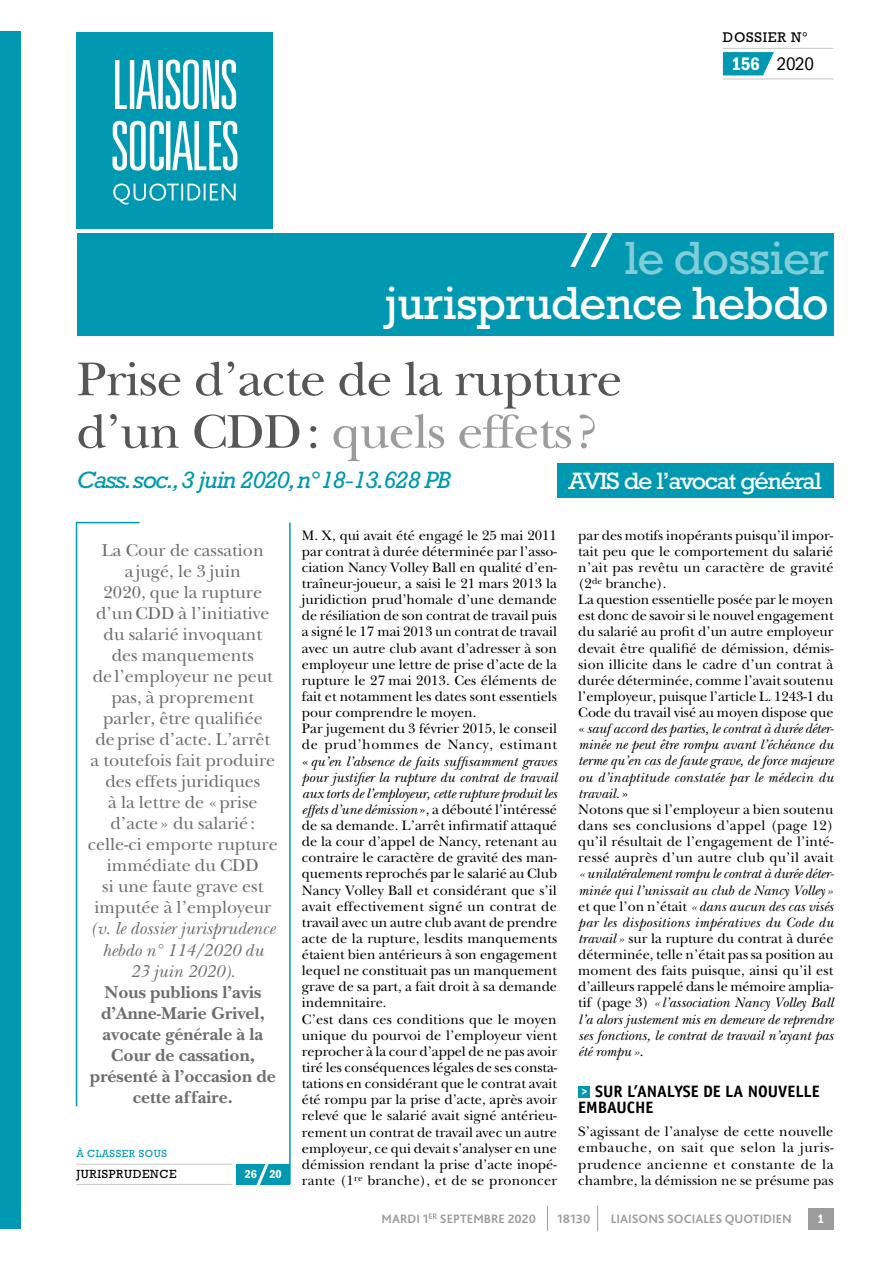
<style>
.page{position:relative;width:893px;height:1263px;background:#fff}
.page>*{position:absolute;margin:0;border:0;box-sizing:border-box;transform-origin:0 0}
.t1{font:49.5px/52.5px "New Baskerville Std";letter-spacing:-.02em;color:#565655;scale:1.05 1}
.t2{font:47.25px "Rockwell Std";letter-spacing:-.02em;color:#fff}
.t3{font:47.25px "Rockwell Std";letter-spacing:-.02em;color:#80ccd8}
.t4{font:italic 24px "Rockwell Std";letter-spacing:-.05em;color:#0099b1;scale:1.05 1}
.t5{font:24px "Rockwell Std";letter-spacing:-.05em;color:#fff;scale:1.05 1}
.t6{font:condensed 18.75px "ITC Franklin Gothic Std";color:#000}
.t7{font:18px/21px "New Baskerville Std";color:#6e6e6e;text-align:center}
.t8{font:700 18px/21px "New Baskerville Std";color:#6e6e6e;text-align:center}
.t9{font:italic 18px/21px "New Baskerville Std";color:#6e6e6e;text-align:center}
.t10{font:700 16.5px/16px "Officina Sans Std";color:#000}
.t11{font:14.25px/16.2px "New Baskerville Std";color:#000}
.t12{font:italic 14.25px/16.2px "New Baskerville Std";color:#000;text-align:justify}
.t13{font:14.25px "Rockwell Std";letter-spacing:.05em;color:#000}
.t14{font:700 12.75px "Bliss 2";color:#9c9c9d}
.t15{font:12.75px "ITC Franklin Gothic Std Dm Cd";color:#fff}
.t16{font:12px "Rockwell Std";letter-spacing:.05em;color:#000}
.t17{font:12px "ITC Franklin Gothic Std Dm Cd";color:#fff}
.t18{font:10.5px "Rockwell Std";letter-spacing:.05em;color:#0099b1}
.s1{font-family:"ITC Franklin Gothic Std Dm Cd";font-stretch:normal;color:#fff}
.s2{color:#9c9c9d}
.s3{font-style:italic}
.s4{font-style:normal}
.s5{font-family:"ITC Franklin Gothic Std Dm Cd";font-weight:400;font-size:10.5px;color:#fff}
</style>
<div class="page">
<div style="left:77px;top:32px;width:196px;height:197px;background:#0099b1"></div>
<svg style="left:112px;top:60px;width:125px;height:144px"></svg>
<div style="left:0;top:32px;width:21px;height:1197px;background:#0099b1"></div>
<div style="left:808px;top:1208px;width:25px;height:21px;background:#9c9c9d"></div>
<svg style="left:547px;top:1206px;width:1px;height:25px"></svg>
<svg style="left:597px;top:1205px;width:1px;height:26px"></svg>
<hr style="left:289px;top:523px;width:2px;height:661px;background:#0099b1">
<hr style="left:77px;top:1164px;width:155px;height:1px;background:#c5c6c6">
<hr style="left:77px;top:1184px;width:155px;height:1px;background:#c5c6c6">
<svg style="left:723px;top:52px;width:51px;height:23px"></svg>
<hr style="left:723px;top:48px;width:110px;height:1px;background:#c5c6c6">
<hr style="left:723px;top:79px;width:110px;height:1px;background:#c5c6c6">
<div style="left:77px;top:234px;width:756px;height:102px;background:#0099b1"></div>
<svg style="left:570px;top:233px;width:46px;height:34px"></svg>
<div style="left:237px;top:1164px;width:53px;height:21px;background:#0099b1"></div>
<svg style="left:256px;top:1164px;width:13px;height:21px"></svg>
<hr style="left:76px;top:523px;width:1px;height:583px;background:#0099b1">
<hr style="left:76px;top:522px;width:64px;height:1px;background:#0099b1">
<div style="left:578px;top:1086px;width:12px;height:11px;background:#0099b1"></div>
<div style="left:557px;top:463px;width:276px;height:34px;background:#0099b1"></div>
<p class="t13" style="left:723px;top:28px;width:86px">DOSSIER N°</p>
<h3 class="t6" style="left:731px;top:53px;width:84px"><span class="s1">156</span> 2020</h3>
<h2 class="t3" style="left:625px;top:230px;width:206px">le dossier</h2>
<h2 class="t2" style="left:385px;top:275px;width:446px">jurisprudence hebdo</h2>
<h1 class="t1" style="left:77px;top:353px;width:521px">Prise d’acte de la rupture d’un CDD: <span class="s2">quels effets?</span></h1>
<h3 class="t4" style="left:77px;top:466px;width:358px">Cass.soc.,3 juin 2020,n°18-13.628 PB</h3>
<h3 class="t5" style="left:568px;top:467px;width:243px">AVIS de l’avocat général</h3>
<p class="t7" style="left:88px;top:540px;width:191px">La Cour de cassation<br>a jugé, le 3 juin<br>2020, que la rupture d’unCDD à l’initiative du salarié invoquant<br>des manquements<br>de l’employeur ne peut pas, à proprement parler, être qualifiée deprise d’acte. L’arrêt<br>a toutefois fait produire des effets juridiques<br>à la lettre de «prise d’acte » du salarié : celle-ci emporte rupture immédiate du CDD<br>si une faute grave est imputée à l’employeur</p>
<p class="t9" style="left:91px;top:918px;width:185px">(v. le dossier jurisprudence hebdo n° 114/2020 du<br>23 juin 2020).</p>
<p class="t8" style="left:90px;top:981px;width:187px">Nous publions l’avis d’Anne-Marie Grivel, avocate générale à la<br>Cour de cassation, présenté à l’occasion de cette affaire.</p>
<p class="t18" style="left:77px;top:1148px;width:92px">À CLASSER SOUS</p>
<p class="t16" style="left:77px;top:1167px;width:102px">JURISPRUDENCE</p>
<p class="t17" style="left:245px;top:1167px;width:38px">26 20</p>
<p class="t11" style="left:302px;top:527px;width:257px">M. X, qui avait été engagé le 25 mai 2011 par contrat à durée déterminée par l’asso&shy;ciation Nancy Volley Ball en qualité d’en&shy;traîneur-joueur, a saisi le 21 mars 2013 la juridiction prud’homale d’une demande de résiliation de son contrat de travail puis a signé le 17 mai 2013 un contrat de travail avec un autre club avant d’adresser à son employeur une lettre de prise d’acte de la rupture le 27 mai 2013. Ces éléments de fait et notamment les dates sont essentiels pour comprendre le moyen.<br>Par jugement du 3 février 2015, le conseil de prud’hommes de Nancy, estimant « <span class="s3">qu’en l’absence de faits suffisamment graves pour justifier la rupture du contrat de travail aux torts de l’employeur, cette rupture produit les effets d’une démission</span>», a débouté l’intéressé de sa demande. L’arrêt infirmatif attaqué de la cour d’appel de Nancy, retenant au contraire le caractère de gravité des man&shy;quements reprochés par le salarié au Club Nancy Volley Ball et considérant que s’il avait effectivement signé un contrat de travail avec un autre club avant de prendre acte de la rupture, lesdits manquements étaient bien antérieurs à son engagement lequel ne constituait pas un manquement grave de sa part, a fait droit à sa demande indemnitaire.<br>C’est dans ces conditions que le moyen unique du pourvoi de l’employeur vient reprocher à la cour d’appel de ne pas avoir tiré les conséquences légales de ses consta&shy;tations en considérant que le contrat avait été rompu par la prise d’acte, après avoir relevé que le salarié avait signé antérieu&shy;rement un contrat de travail avec un autre employeur, ce qui devait s’analyser en une démission rendant la prise d’acte inopé&shy;rante (1<sup>re</sup> branche), et de se prononcer</p>
<p class="t11" style="left:578px;top:527px;width:257px">par des motifs inopérants puisqu’il impor&shy;tait peu que le comportement du salarié n’ait pas revêtu un caractère de gravité (2<sup>de</sup> branche).<br>La question essentielle posée par le moyen est donc de savoir si le nouvel engagement du salarié au profit d’un autre employeur devait être qualifié de démission, démis&shy;sion illicite dans le cadre d’un contrat à durée déterminée, comme l’avait soutenu l’employeur, puisque l’article L. 1243-1 du Code du travail visé au moyen dispose que «<span class="s3">sauf accord des parties, le contrat à durée déter&shy;minée ne peut être rompu avant l’échéance du terme qu’en cas de faute grave, de force majeure ou d’inaptitude constatée par le médecin du travail.</span> »<br>Notons que si l’employeur a bien soutenu dans ses conclusions d’appel (page 12) qu’il résultait de l’engagement de l’inté&shy;ressé auprès d’un autre club qu’il avait</p>
<p class="t12" style="left:578px;top:866px;width:257px">«unilatéralement rompu le contrat à durée déter&shy;minée qui l’unissait au club de Nancy Volley » <span class="s4">et que l’on n’était</span> « dans aucun des cas visés par les dispositions impératives du Code du travail » <span class="s4">sur la rupture du contrat à durée déterminée, telle n’était pas sa position au moment des faits puisque, ainsi qu’il est d’ailleurs rappelé dans le mémoire amplia&shy;tif (page 3)</span> « l’association Nancy Volley Ball l’a alors justement mis en demeure de reprendre ses fonctions, le contrat de travail n’ayant pas été rompu»<span class="s4">.</span></p>
<p class="t10" style="left:578px;top:1083px;width:243px"><span class="s5">&gt;</span> SUR L’ANALYSE DE LA NOUVELLE<br>EMBAUCHE</p>
<p class="t11" style="left:578px;top:1124px;width:257px;text-align:justify">S’agissant de l’analyse de cette nouvelle embauche, on sait que selon la juris&shy;prudence ancienne et constante de la chambre, la démission ne se présume pas</p>
<p class="t14" style="left:382px;top:1210px;width:156px">MARDI 1<sup>ER</sup> SEPTEMBRE 2020</p>
<p class="t14" style="left:611px;top:1210px;width:182px">LIAISONS SOCIALES QUOTIDIEN</p>
<p class="t15" style="left:817px;top:1211px;width:8px">1</p>
<p class="t14" style="left:557px;top:1210px;width:35px">18130</p>
</div>
